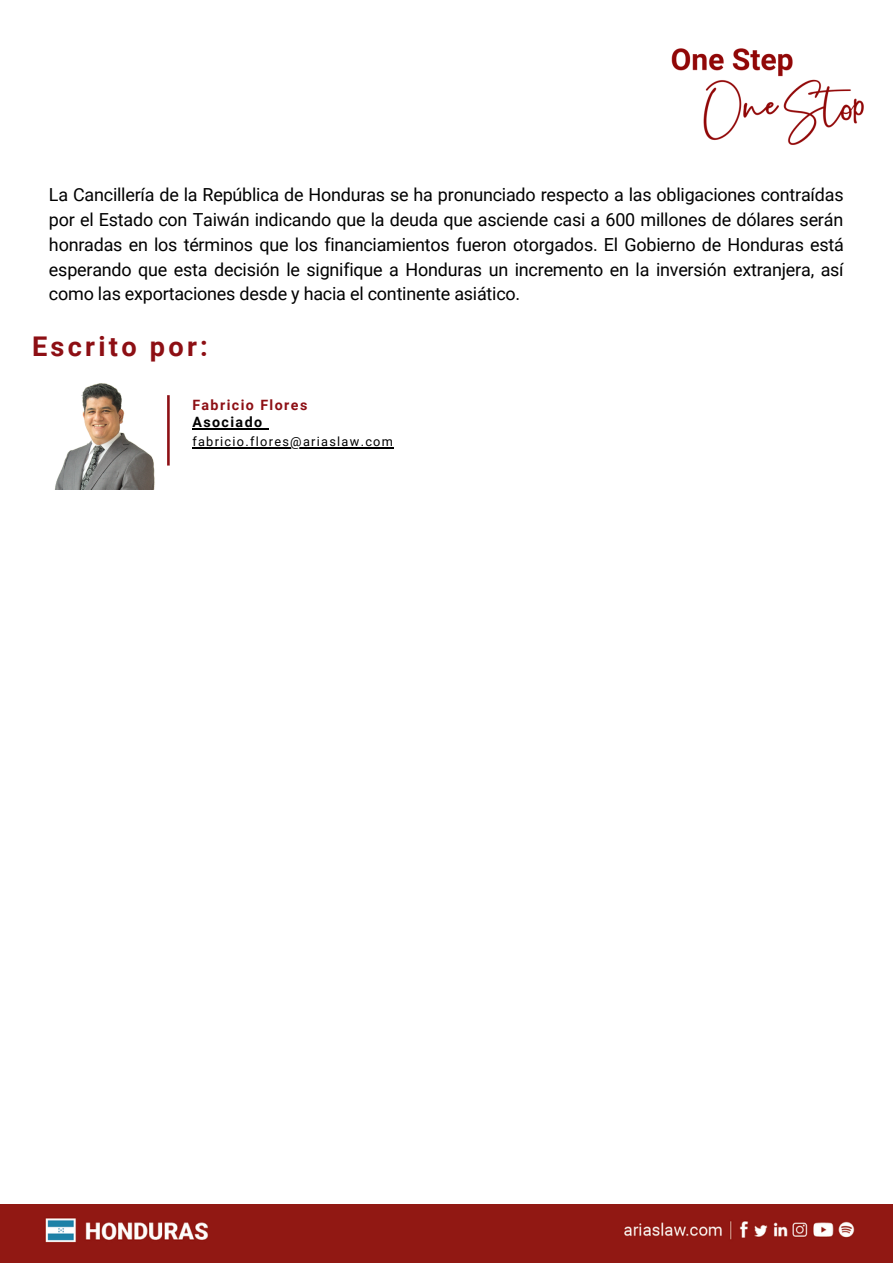
<style>
.page{position:relative;width:893px;height:1264px;background:#fff}
.page>*{position:absolute;margin:0;border:0;box-sizing:border-box;transform-origin:0 0}
.t1{font:700 27.15px "Roboto";letter-spacing:.12em;color:#8d0f14}
.t2{font:18px/24.8px "Roboto";letter-spacing:-.01em;color:#000;text-align:justify}
.t3{font:700 14.25px "Roboto";letter-spacing:.1em;color:#8d0f14}
.t4{font:700 14.25px "Roboto";letter-spacing:.1em;color:#000}
.t5{font:12.75px "Roboto";letter-spacing:.1em;color:#000}
</style>
<div class="page">
<img style="left:0;top:1204px;width:892px;height:58px">
<img style="left:671px;top:48px;width:193px;height:97px">
<svg style="left:167px;top:395px;width:3px;height:70px"></svg>
<img style="left:55px;top:383px;width:100px;height:106px">
<hr style="left:192px;top:428px;width:71px;height:1px;background:#000">
<hr style="left:192px;top:447px;width:202px;height:1px;background:#000">
<p class="t2" style="left:49px;top:183px;width:796px">La Cancillería de la República de Honduras se ha pronunciado respecto a las obligaciones contraídas por el Estado con Taiwán indicando que la deuda que asciende casi a 600 millones de dólares serán honradas en los términos que los financiamientos fueron otorgados. El Gobierno de Honduras está esperando que esta decisión le signifique a Honduras un incremento en la inversión extranjera, así como las exportaciones desde y hacia el continente asiático.</p>
<h1 class="t1" style="left:32px;top:331px;width:177px">Escrito por:</h1>
<p class="t3" style="left:192px;top:397px;width:116px">Fabricio Flores</p>
<p class="t4" style="left:192px;top:414px;width:71px">Asociado</p>
<p class="t5" style="left:192px;top:434px;width:202px">fabricio.flores@ariaslaw.com</p>
</div>
